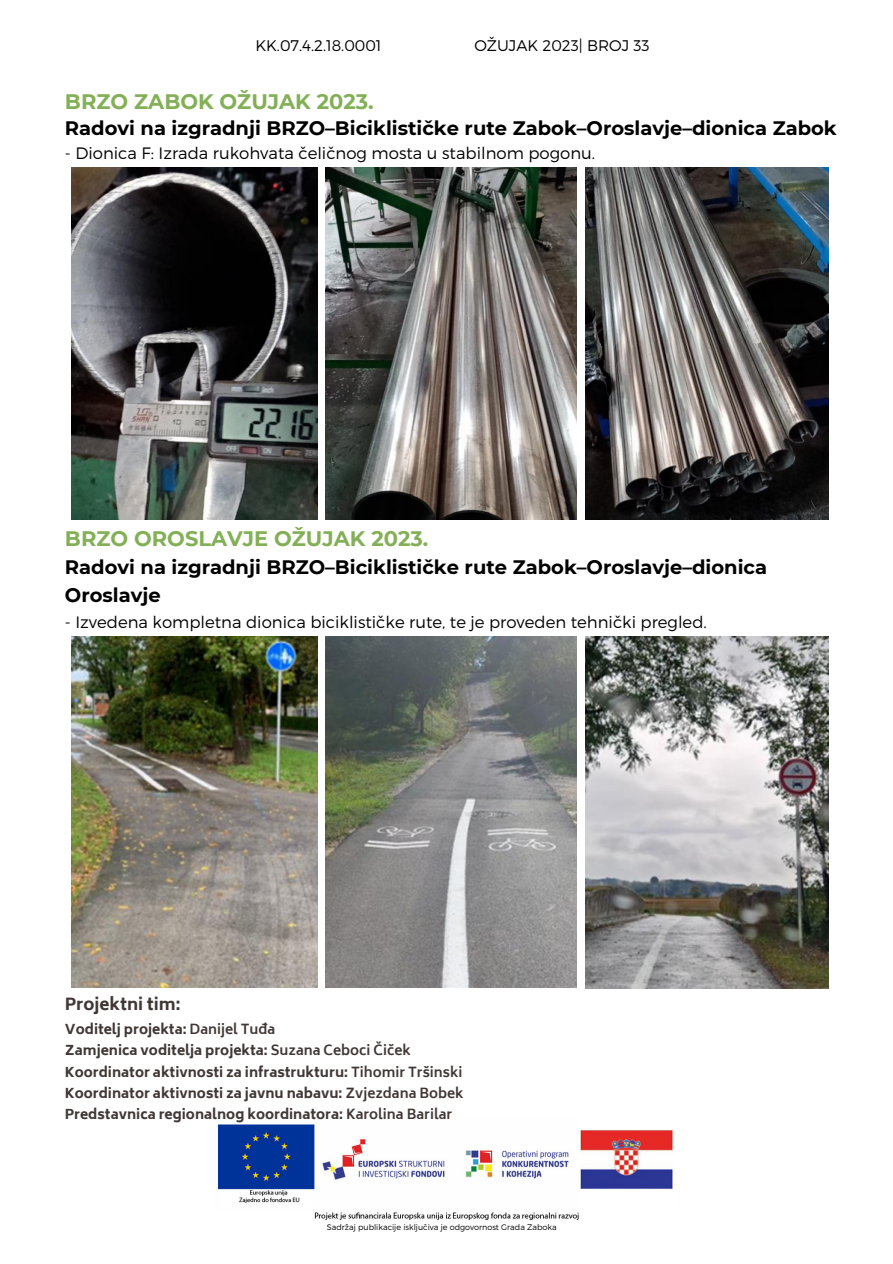
<style>
.page{position:relative;width:893px;height:1264px;background:#fff}
.page>*{position:absolute;margin:0;border:0;box-sizing:border-box;transform-origin:0 0}
.t1{font:700 21px "Montserrat";color:#83b056}
.t2{font:700 19.5px/28px "Montserrat";color:#000}
.t3{font:300 16.5px "Montserrat";color:#000}
.t4{font:800 16.5px "Biryani";color:#403835}
.t5{font:300 15.45px "Montserrat";color:#000}
.t6{font:800 13.5px/21.3px "Biryani";color:#403835}
.t7{font:300 7.95px "Montserrat";color:#000}
.s1{font-weight:700}
</style>
<div class="page">
<img style="left:217px;top:1124px;width:457px;height:96px">
<img style="left:71px;top:167px;width:247px;height:352px">
<img style="left:325px;top:167px;width:251px;height:352px">
<img style="left:585px;top:167px;width:243px;height:352px">
<img style="left:71px;top:636px;width:247px;height:351px">
<img style="left:325px;top:636px;width:251px;height:351px">
<img style="left:585px;top:636px;width:243px;height:352px">
<p class="t5" style="left:255px;top:36px;width:128px">KK.07.4.2.18.0001</p>
<p class="t5" style="left:474px;top:36px;width:177px">OŽUJAK 2023| BROJ 33</p>
<h1 class="t1" style="left:65px;top:89px;width:310px">BRZO ZABOK OŽUJAK 2023.</h1>
<h2 class="t2" style="left:65px;top:114px;width:773px">Radovi na izgradnji BRZO–Biciklističke rute Zabok–Oroslavje–dionica Zabok</h2>
<p class="t3" style="left:65px;top:142px;width:531px">- Dionica F: Izrada rukohvata čeličnog mosta u stabilnom pogonu.</p>
<h1 class="t1" style="left:65px;top:525px;width:365px">BRZO OROSLAVJE OŽUJAK 2023.</h1>
<h2 class="t2" style="left:65px;top:552px;width:703px">Radovi na izgradnji BRZO–Biciklističke rute Zabok–Oroslavje–dionica<br>Oroslavje</h2>
<p class="t3" style="left:65px;top:611px;width:643px">- Izvedena kompletna dionica biciklističke rute, te je proveden tehnički pregled.</p>
<p class="t4" style="left:65px;top:994px;width:117px">Projektni tim:</p>
<p class="t6" style="left:65px;top:1018px;width:400px">Voditelj projekta: <span class="s1">Danijel Tuđa<br></span>Zamjenica voditelja projekta: <span class="s1">Suzana Ceboci Čiček </span>Koordinator aktivnosti za infrastrukturu: <span class="s1">Tihomir Tršinski </span>Koordinator aktivnosti za javnu nabavu: <span class="s1">Zvjezdana Bobek </span>Predstavnica regionalnog koordinatora: <span class="s1">Karolina Barilar</span></p>
<p class="t7" style="left:327px;top:1222px;width:231px">Sadržaj publikacije isključiva je odgovornost Grada Zaboka</p>
</div>
